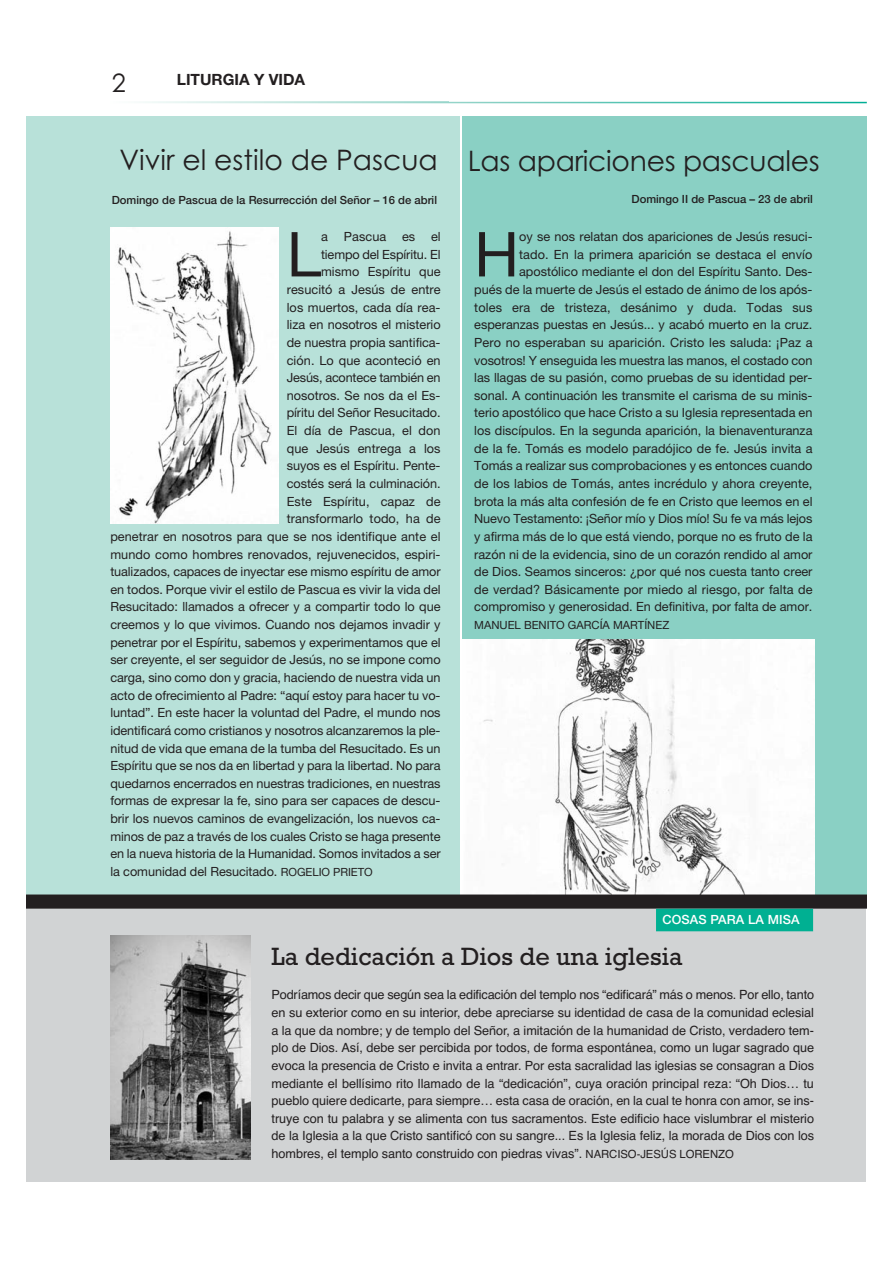
<style>
.page{position:relative;width:893px;height:1265px;background:#fff}
.page>*{position:absolute;margin:0;border:0;box-sizing:border-box;transform-origin:0 0}
.t1{font:61.95px "Helvetica Neue LT Pro";color:#231f20}
.t2{font:28.2px "Century Gothic";letter-spacing:-.01em;color:#231f20}
.t3{font:25.35px "Rockwell";color:#231f20}
.t4{font:25.35px "Century Gothic";color:#231f20}
.t5{font:700 15.45px "Helvetica Neue";color:#231f20}
.t6{font:12.75px/17.7px "Helvetica Neue LT Pro";color:#231f20;text-align:right}
.t7{font:12.75px/17.7px "Helvetica";letter-spacing:-.005em;color:#231f20;text-align:justify}
.t8{font:500 12.75px "Helvetica Neue";letter-spacing:.01em;color:#fff}
.t9{font:500 11.25px "Helvetica Neue";color:#231f20}
.t10{font:11.25px "Helvetica Neue LT Pro";color:#231f20}
.s1{font-size:11.25px}
</style>
<div class="page">
<div style="left:26px;top:907px;width:840px;height:274px;background:#d1d3d4"></div>
<div style="left:462px;top:116px;width:404px;height:785px;background:#8ad0c4"></div>
<img style="left:143px;top:101px;width:723px;height:2px">
<div style="left:26px;top:116px;width:433px;height:785px;background:#b8e1d9"></div>
<img style="left:110px;top:935px;width:140px;height:224px">
<img style="left:462px;top:639px;width:352px;height:255px">
<div style="left:26px;top:894px;width:840px;height:14px;background:#231f20"></div>
<div style="left:656px;top:908px;width:157px;height:23px;background:#00b092"></div>
<img style="left:110px;top:228px;width:168px;height:295px">
<h3 class="t4" style="left:112px;top:73px;width:16px">2</h3>
<p class="t5" style="left:177px;top:74px;width:130px">LITURGIA Y VIDA</p>
<h2 class="t2" style="left:119px;top:149px;width:320px">Vivir el estilo de Pascua</h2>
<p class="t9" style="left:112px;top:195px;width:327px">Domingo de Pascua de la Resurrección del Señor – 16 de abril</p>
<h1 class="t1" style="left:287px;top:232px;width:36px">L</h1>
<p class="t6" style="left:321px;top:229px;width:121px">a Pascua es el</p>
<p class="t6" style="left:321px;top:247px;width:121px">tiempo del Espíritu. El</p>
<p class="t6" style="left:321px;top:264px;width:121px">mismo Espíritu que</p>
<p class="t6" style="left:287px;top:282px;width:155px">resucitó a Jesús de entre</p>
<p class="t6" style="left:287px;top:300px;width:155px">los muertos, cada día rea-</p>
<p class="t6" style="left:287px;top:317px;width:155px">liza en nosotros el misterio</p>
<p class="t6" style="left:287px;top:335px;width:155px">de nuestra propia santifica-</p>
<p class="t6" style="left:287px;top:352px;width:155px">ción. Lo que aconteció en</p>
<p class="t6" style="left:287px;top:370px;width:155px">Jesús, acontece también en</p>
<p class="t6" style="left:287px;top:388px;width:155px">nosotros. Se nos da el Es-</p>
<p class="t6" style="left:287px;top:405px;width:155px">píritu del Señor Resucitado.</p>
<p class="t6" style="left:287px;top:423px;width:155px">El día de Pascua, el don</p>
<p class="t6" style="left:287px;top:441px;width:155px">que Jesús entrega a los</p>
<p class="t6" style="left:287px;top:458px;width:155px">suyos es el Espíritu. Pente-</p>
<p class="t6" style="left:287px;top:476px;width:155px">costés será la culminación.</p>
<p class="t6" style="left:287px;top:493px;width:155px">Este Espíritu, capaz de</p>
<p class="t6" style="left:287px;top:511px;width:155px">transformarlo todo, ha de</p>
<p class="t6" style="left:110px;top:529px;width:332px">penetrar en nosotros para que se nos identifique ante el</p>
<p class="t6" style="left:110px;top:546px;width:332px">mundo como hombres renovados, rejuvenecidos, espiri-</p>
<p class="t6" style="left:110px;top:564px;width:332px">tualizados, capaces de inyectar ese mismo espíritu de amor</p>
<p class="t6" style="left:110px;top:582px;width:332px">en todos. Porque vivir el estilo de Pascua es vivir la vida del</p>
<p class="t6" style="left:110px;top:599px;width:332px">Resucitado: llamados a ofrecer y a compartir todo lo que</p>
<p class="t6" style="left:110px;top:617px;width:332px">creemos y lo que vivimos. Cuando nos dejamos invadir y</p>
<p class="t6" style="left:110px;top:634px;width:332px">penetrar por el Espíritu, sabemos y experimentamos que el</p>
<p class="t6" style="left:110px;top:652px;width:332px">ser creyente, el ser seguidor de Jesús, no se impone como</p>
<p class="t6" style="left:110px;top:670px;width:332px">carga, sino como don y gracia, haciendo de nuestra vida un</p>
<p class="t6" style="left:110px;top:687px;width:332px">acto de ofrecimiento al Padre: “aquí estoy para hacer tu vo-</p>
<p class="t6" style="left:110px;top:705px;width:332px">luntad”. En este hacer la voluntad del Padre, el mundo nos</p>
<p class="t6" style="left:110px;top:723px;width:332px">identificará como cristianos y nosotros alcanzaremos la ple-</p>
<p class="t6" style="left:110px;top:740px;width:332px">nitud de vida que emana de la tumba del Resucitado. Es un</p>
<p class="t6" style="left:110px;top:758px;width:332px">Espíritu que se nos da en libertad y para la libertad. No para</p>
<p class="t6" style="left:110px;top:775px;width:332px">quedarnos encerrados en nuestras tradiciones, en nuestras</p>
<p class="t6" style="left:110px;top:793px;width:332px">formas de expresar la fe, sino para ser capaces de descu-</p>
<p class="t6" style="left:110px;top:811px;width:332px">brir los nuevos caminos de evangelización, los nuevos ca-</p>
<p class="t6" style="left:110px;top:828px;width:332px">minos de paz a través de los cuales Cristo se haga presente</p>
<p class="t6" style="left:110px;top:846px;width:332px">en la nueva historia de la Humanidad. Somos invitados a ser</p>
<p class="t6" style="left:110px;top:864px;width:264px">la comunidad del Resucitado. <span class="s1">ROGELIO PRIETO</span></p>
<h2 class="t2" style="left:468px;top:150px;width:353px">Las apariciones pascuales</h2>
<p class="t9" style="left:631px;top:195px;width:183px">Domingo II de Pascua – 23 de abril</p>
<h1 class="t1" style="left:474px;top:232px;width:46px">H</h1>
<p class="t6" style="left:474px;top:229px;width:340px">oy se nos relatan dos apariciones de Jesús resuci-<br>tado. En la primera aparición se destaca el envío apostólico mediante el don del Espíritu Santo. Des-<br>pués de la muerte de Jesús el estado de ánimo de los após&shy;toles era de tristeza, desánimo y duda. Todas sus esperanzas puestas en Jesús... y acabó muerto en la cruz.<br>Pero no esperaban su aparición. Cristo les saluda: ¡Paz a vosotros! Y enseguida les muestra las manos, el costado con las llagas de su pasión, como pruebas de su identidad per&shy;sonal. A continuación les transmite el carisma de su minis&shy;terio apostólico que hace Cristo a su Iglesia representada en los discípulos. En la segunda aparición, la bienaventuranza de la fe. Tomás es modelo paradójico de fe. Jesús invita a Tomás a realizar sus comprobaciones y es entonces cuando de los labios de Tomás, antes incrédulo y ahora creyente, brota la más alta confesión de fe en Cristo que leemos en el Nuevo Testamento: ¡Señor mío y Dios mío! Su fe va más lejos y afirma más de lo que está viendo, porque no es fruto de la razón ni de la evidencia, sino de un corazón rendido al amor de Dios. Seamos sinceros: ¿por qué nos cuesta tanto creer de verdad? Básicamente por miedo al riesgo, por falta de compromiso y generosidad. En definitiva, por falta de amor.</p>
<p class="t10" style="left:474px;top:621px;width:196px">MANUEL BENITO GARCÍA MARTÍNEZ</p>
<p class="t8" style="left:662px;top:915px;width:139px">COSAS PARA LA MISA</p>
<h3 class="t3" style="left:271px;top:947px;width:412px">La dedicación a Dios de una iglesia</h3>
<p class="t7" style="left:271px;top:987px;width:544px">Podríamos decir que según sea la edificación del templo nos “edificará” más o menos. Por ello, tanto en su exterior como en su interior, debe apreciarse su identidad de casa de la comunidad eclesial a la que da nombre; y de templo del Señor, a imitación de la humanidad de Cristo, verdadero tem&shy;plo de Dios. Así, debe ser percibida por todos, de forma espontánea, como un lugar sagrado que evoca la presencia de Cristo e invita a entrar. Por esta sacralidad las iglesias se consagran a Dios mediante el bellísimo rito llamado de la “dedicación”, cuya oración principal reza: “Oh Dios… tu pueblo quiere dedicarte, para siempre… esta casa de oración, en la cual te honra con amor, se ins&shy;truye con tu palabra y se alimenta con tus sacramentos. Este edificio hace vislumbrar el misterio de la Iglesia a la que Cristo santificó con su sangre... Es la Iglesia feliz, la morada de Dios con los hombres, el templo santo construido con piedras vivas”. <span class="s1">NARCISO-JESÚS LORENZO</span></p>
</div>
